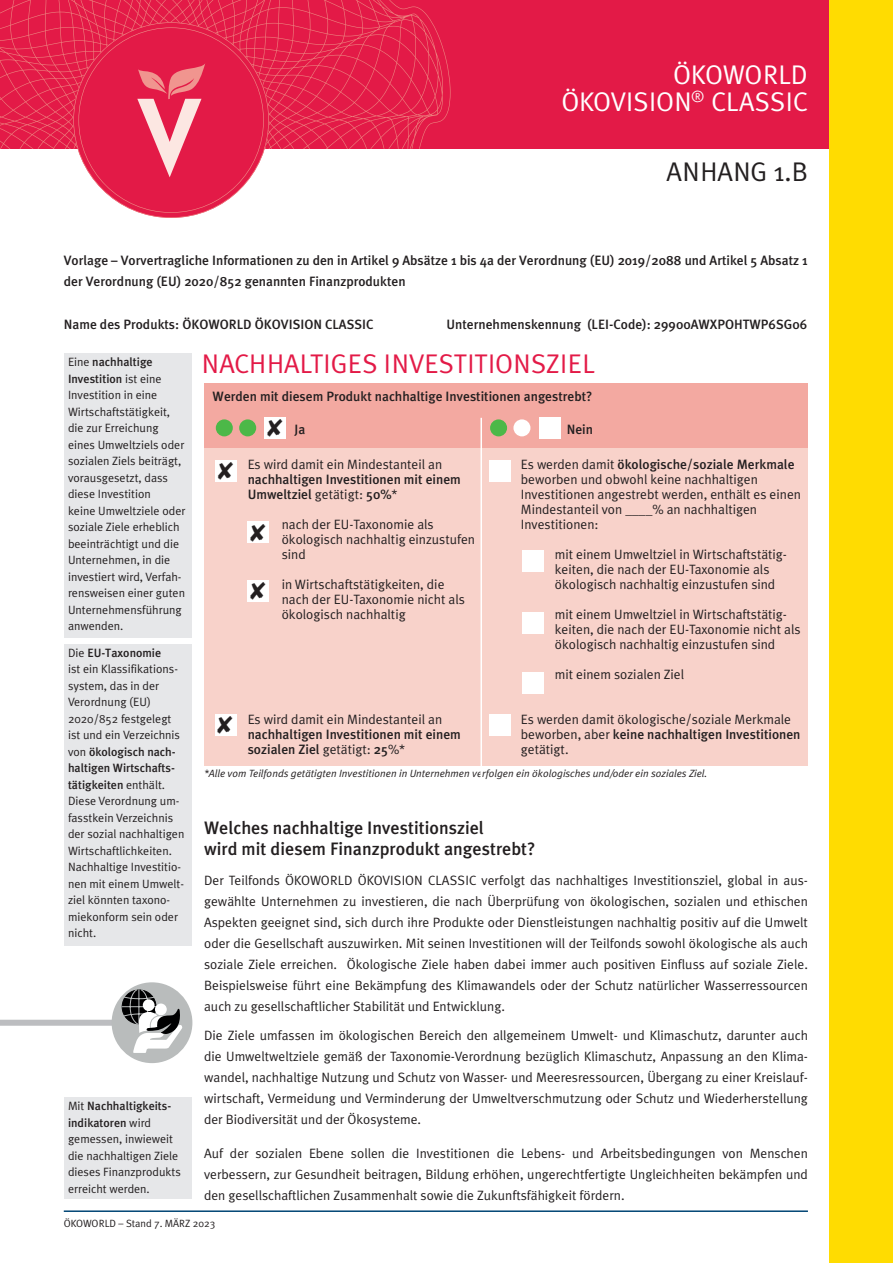
<style>
.page{position:relative;width:893px;height:1263px;background:#fff}
.page>*{position:absolute;margin:0;border:0;box-sizing:border-box;transform-origin:0 0}
.t1{font:27px "Meta Plus Normal";letter-spacing:.01em;color:#e31a47}
.t2{font:27px/27px "Meta Plus Normal";color:#fff;text-align:right}
.t3{font:27px "Meta Plus Normal";letter-spacing:.015em;color:#231f20}
.t4{font:500 18px/21px "Meta Plus";color:#231f20}
.t5{font:13.5px/21px "Meta Plus Normal";color:#231f20}
.t6{font:500 13.5px/15px "Meta Plus";color:#231f20}
.t7{font:12px/16.5px "Meta Plus Normal";color:#231f20}
.t8{font:500 12px/16.5px "Meta Plus";color:#231f20}
.t9{font:italic 10.5px "Meta Plus Normal";color:#231f20}
.t10{font:10.5px "Meta Plus Normal";color:#231f20}
.s1{font-family:"Meta Plus Normal";font-weight:400}
</style>
<div class="page">
<div style="left:0;top:0;width:893px;height:149px;background:#e31a47"></div>
<div style="left:829px;top:0;width:64px;height:1263px;background:#ffdc01"></div>
<hr style="left:64px;top:1210px;width:744px;height:2px;background:#014575">
<svg style="left:0;top:0;width:451px;height:218px"></svg>
<div style="left:204px;top:383px;width:604px;height:382px;background:#f8d2ca"></div>
<div style="left:204px;top:383px;width:604px;height:65px;background:#f3a9a1"></div>
<div style="left:0;top:1020px;width:122px;height:6px;background:#bcbdc0"></div>
<div style="left:112px;top:982px;width:80px;height:81px;background:#b9bcbc;border-radius:50%"></div>
<svg style="left:121px;top:989px;width:62px;height:64px"></svg>
<div style="left:216px;top:460px;width:21px;height:21px;background:#fff"></div>
<div style="left:248px;top:521px;width:21px;height:21px;background:#fff"></div>
<div style="left:248px;top:580px;width:21px;height:22px;background:#fff"></div>
<div style="left:216px;top:714px;width:21px;height:22px;background:#fff"></div>
<div style="left:489px;top:460px;width:21px;height:21px;background:#fff"></div>
<div style="left:522px;top:551px;width:21px;height:21px;background:#fff"></div>
<div style="left:522px;top:612px;width:21px;height:22px;background:#fff"></div>
<div style="left:522px;top:672px;width:21px;height:21px;background:#fff"></div>
<div style="left:489px;top:714px;width:21px;height:22px;background:#fff"></div>
<hr style="left:480px;top:418px;width:2px;height:373px;background:#fff">
<div style="left:216px;top:419px;width:17px;height:17px;background:#4cb848;border-radius:50%"></div>
<div style="left:239px;top:419px;width:17px;height:17px;background:#4cb848;border-radius:50%"></div>
<div style="left:265px;top:417px;width:21px;height:21px;background:#fff"></div>
<div style="left:490px;top:419px;width:17px;height:17px;background:#4cb848;border-radius:50%"></div>
<div style="left:513px;top:419px;width:17px;height:17px;background:#fff;border-radius:50%"></div>
<div style="left:539px;top:417px;width:21px;height:21px;background:#fff"></div>
<div style="left:64px;top:353px;width:127px;height:285px;background:#e6e7e9"></div>
<div style="left:64px;top:644px;width:127px;height:302px;background:#e6e7e9"></div>
<div style="left:64px;top:1097px;width:127px;height:101px;background:#e6e7e9"></div>
<h1 class="t2" style="left:561px;top:60px;width:248px">ÖKOWORLD<br>ÖKOVISION<sup>®</sup> CLASSIC</h1>
<h1 class="t3" style="left:667px;top:156px;width:143px">ANHANG 1.B</h1>
<p class="t6" style="left:64px;top:250px;width:746px;line-height:21px">Vorlage – Vorvertragliche Informationen zu den in Artikel 9 Absätze 1 bis 4a der Verordnung (EU) 2019/2088 und Artikel 5 Absatz 1 der Verordnung (EU) 2020/852 genannten Finanzprodukten</p>
<p class="t6" style="left:64px;top:317px;width:311px">Name des Produkts: ÖKOWORLD ÖKOVISION CLASSIC</p>
<p class="t6" style="left:446px;top:317px;width:362px">Unternehmenskennung (LEI-Code): 29900AWXPOHTWP6SG06</p>
<h1 class="t1" style="left:202px;top:348px;width:394px">NACHHALTIGES INVESTITIONSZIEL</h1>
<p class="t8" style="left:68px;top:354px;width:95px"><span class="s1">Eine</span> nachhaltige<br>Investition <span class="s1">ist eine</span></p>
<p class="t7" style="left:68px;top:386px;width:119px">Investition in eine<br>Wirtschaftstätigkeit, die zur Erreichung eines Umweltziels oder sozialen Ziels beiträgt, vorausgesetzt, dass diese Investition<br>keine Umweltziele oder soziale Ziele erheblich beeinträchtigt und die<br>Unternehmen, in die investiert wird, Verfah&shy;rensweisen einer guten<br>Unternehmensführung anwenden.</p>
<p class="t8" style="left:68px;top:644px;width:95px"><span class="s1">Die</span> EU-Taxonomie</p>
<p class="t7" style="left:68px;top:661px;width:113px">ist ein Klassifikations&shy;system, das in der<br>Verordnung (EU)<br>2020/852 festgelegt ist und ein Verzeichnis</p>
<p class="t8" style="left:68px;top:743px;width:109px;text-align:justify"><span class="s1">von</span> ökologisch nach&shy;haltigen Wirtschafts&shy;tätigkeiten <span class="s1">enthält.</span></p>
<p class="t7" style="left:68px;top:793px;width:118px">Diese Verordnung um&shy;fasstkein Verzeichnis der sozial nachhaltigen<br>Wirtschaftlichkeiten.<br>Nachhaltige Investitio&shy;nen mit einem Umwelt&shy;ziel könnten taxono&shy;miekonform sein oder nicht.</p>
<p class="t6" style="left:213px;top:389px;width:381px">Werden mit diesem Produkt nachhaltige Investitionen angestrebt?</p>
<p class="t6" style="left:295px;top:421px;width:12px">Ja</p>
<p class="t6" style="left:567px;top:421px;width:28px">Nein</p>
<p class="t6" style="left:521px;top:457px;width:275px"><span class="s1">Es werden damit</span> ökologische/soziale Merkmale</p>
<p class="t5" style="left:521px;top:472px;width:282px;line-height:15px">beworben und obwohl keine nachhaltigen Investitionen angestrebt werden, enthält es einen Mindestanteil von ____% an nachhaltigen Investitionen:</p>
<p class="t5" style="left:555px;top:547px;width:234px;line-height:15px">mit einem Umweltziel in Wirtschaftstätig&shy;keiten, die nach der EU-Taxonomie als ökologisch nachhaltig einzustufen sind</p>
<p class="t5" style="left:555px;top:607px;width:247px;line-height:15px">mit einem Umweltziel in Wirtschaftstätig&shy;keiten, die nach der EU-Taxonomie nicht als ökologisch nachhaltig einzustufen sind</p>
<p class="t5" style="left:555px;top:664px;width:131px">mit einem sozialen Ziel</p>
<p class="t5" style="left:521px;top:709px;width:272px">Es werden damit ökologische/soziale Merkmale</p>
<p class="t6" style="left:521px;top:727px;width:281px"><span class="s1">beworben, aber</span> keine nachhaltigen Investitionen</p>
<p class="t5" style="left:521px;top:739px;width:49px">getätigt.</p>
<p class="t5" style="left:248px;top:454px;width:196px">Es wird damit ein Mindestanteil an</p>
<p class="t6" style="left:248px;top:472px;width:215px">nachhaltigen Investitionen mit einem<br>Umweltziel <span class="s1">getätigt:</span> 50%<span class="s1">*</span></p>
<p class="t5" style="left:282px;top:517px;width:195px;line-height:15px">nach der EU-Taxonomie als ökologisch nachhaltig einzustufen sind</p>
<p class="t5" style="left:282px;top:577px;width:185px;line-height:15px">in Wirtschaftstätigkeiten, die nach der EU-Taxonomie nicht als ökologisch nachhaltig</p>
<p class="t5" style="left:248px;top:709px;width:196px">Es wird damit ein Mindestanteil an</p>
<p class="t6" style="left:248px;top:727px;width:215px">nachhaltigen Investitionen mit einem sozialen Ziel <span class="s1">getätigt:</span> 25<span class="s1">%*</span></p>
<p class="t9" style="left:204px;top:768px;width:505px">*Alle vom Teilfonds getätigten Investitionen in Unternehmen verfolgen ein ökologisches und/oder ein soziales Ziel.</p>
<h2 class="t4" style="left:204px;top:817px;width:333px">Welches nachhaltige Investitionsziel<br>wird mit diesem Finanzprodukt angestrebt?</h2>
<p class="t5" style="left:204px;top:869px;width:605px;text-align:justify">Der Teilfonds ÖKOWORLD ÖKOVISION CLASSIC verfolgt das nachhaltiges Investitionsziel, global in aus&shy;gewählte Unternehmen zu investieren, die nach Überprüfung von ökologischen, sozialen und ethischen Aspekten geeignet sind, sich durch ihre Produkte oder Dienstleistungen nachhaltig positiv auf die Umwelt oder die Gesellschaft auszuwirken. Mit seinen Investitionen will der Teilfonds sowohl ökologische als auch soziale Ziele erreichen. Ökologische Ziele haben dabei immer auch positiven Einfluss auf soziale Ziele.<br>Beispielsweise führt eine Bekämpfung des Klimawandels oder der Schutz natürlicher Wasserressourcen auch zu gesellschaftlicher Stabilität und Entwicklung.</p>
<p class="t5" style="left:204px;top:1025px;width:605px;text-align:justify">Die Ziele umfassen im ökologischen Bereich den allgemeinem Umwelt- und Klimaschutz, darunter auch die Umweltweltziele gemäß der Taxonomie-Verordnung bezüglich Klimaschutz, Anpassung an den Klima&shy;wandel, nachhaltige Nutzung und Schutz von Wasser- und Meeresressourcen, Übergang zu einer Kreislauf&shy;wirtschaft, Vermeidung und Verminderung der Umweltverschmutzung oder Schutz und Wiederherstellung der Biodiversität und der Ökosysteme.</p>
<p class="t5" style="left:204px;top:1142px;width:605px;text-align:justify">Auf der sozialen Ebene sollen die Investitionen die Lebens- und Arbeitsbedingungen von Menschen verbessern, zur Gesundheit beitragen, Bildung erhöhen, ungerechtfertigte Ungleichheiten bekämpfen und den gesellschaftlichen Zusammenhalt sowie die Zukunftsfähigkeit fördern.</p>
<p class="t8" style="left:68px;top:1098px;width:105px"><span class="s1">Mit</span> Nachhaltigkeits&shy;indikatoren <span class="s1">wird</span></p>
<p class="t7" style="left:68px;top:1131px;width:114px">gemessen, inwieweit die nachhaltigen Ziele dieses Finanzprodukts erreicht werden.</p>
<p class="t10" style="left:64px;top:1217px;width:153px">ÖKOWORLD – Stand 7. MÄRZ 2023</p>
</div>
